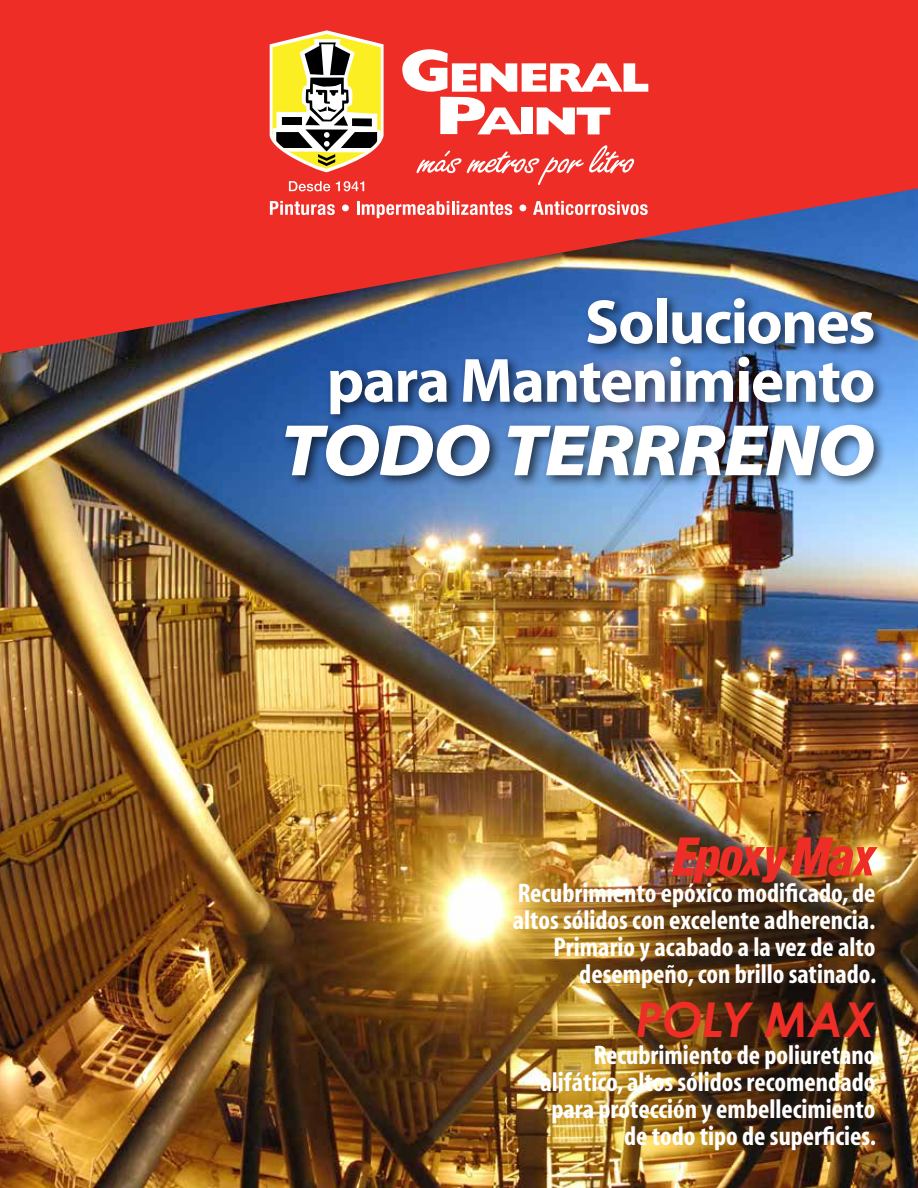
<style>
.page{position:relative;width:918px;height:1188px;background:#fff}
.page>*{position:absolute;margin:0;border:0;box-sizing:border-box;transform-origin:0 0}
.t1{font:73.5px "Myriad MM It 830 700";letter-spacing:-.025em;color:#fff}
.t2{font:63px/58.5px "Myriad MM 700 600";letter-spacing:-.025em;color:#fff;text-align:right}
.t3{font:57px "Nimbus San P Blac Cond Ital";color:#ee2e26}
.t4{font:italic 700 48px "Century Gothic";letter-spacing:-.01em;color:#ee2e26}
.t5{font:27px/27px "Myriad MM 700 300";letter-spacing:-.08em;color:#fff;text-align:right}
</style>
<div class="page">
<img style="left:0;top:354px;width:918px;height:834px">
<svg style="left:0;top:0;width:918px;height:354px;fill:#ee2e26"></svg>
<svg style="left:270px;top:201px;width:65px;height:14px"></svg>
<svg style="left:342px;top:205px;width:7px;height:6px"></svg>
<svg style="left:357px;top:201px;width:155px;height:17px"></svg>
<svg style="left:519px;top:205px;width:7px;height:6px"></svg>
<svg style="left:533px;top:201px;width:115px;height:14px"></svg>
<svg style="left:417px;top:151px;width:44px;height:22px"></svg>
<svg style="left:467px;top:145px;width:167px;height:40px"></svg>
<svg style="left:402px;top:49px;width:246px;height:85px"></svg>
<svg style="left:289px;top:181px;width:41px;height:10px"></svg>
<svg style="left:336px;top:181px;width:28px;height:10px"></svg>
<svg style="left:270px;top:30px;width:114px;height:142px"></svg>
<div style="left:282px;top:117px;width:20px;height:8px;background:#000"></div>
<div style="left:281px;top:293px;width:606px;height:196px;background:#000;opacity:.65"></div>
<h2 class="t2" style="left:327px;top:296px;width:550px">Soluciones<br>para Mantenimiento</h2>
<h1 class="t1" style="left:280px;top:415px;width:597px">TODO TERRRENO</h1>
<h3 class="t3" style="left:674px;top:828px;width:203px">Epoxy Max</h3>
<p class="t5" style="left:513px;top:881px;width:367px">Recubrimiento epóxico modificado, de altos sólidos con excelente adherencia.<br>Primario y acabado a la vez de alto desempeño, con brillo satinado.</p>
<h3 class="t4" style="left:636px;top:989px;width:241px">POLY MAX</h3>
<p class="t5" style="left:541px;top:1043px;width:340px">Recubrimiento de poliuretano alifático, altos sólidos recomendado para protección y embellecimiento de todo tipo de superficies.</p>
</div>
